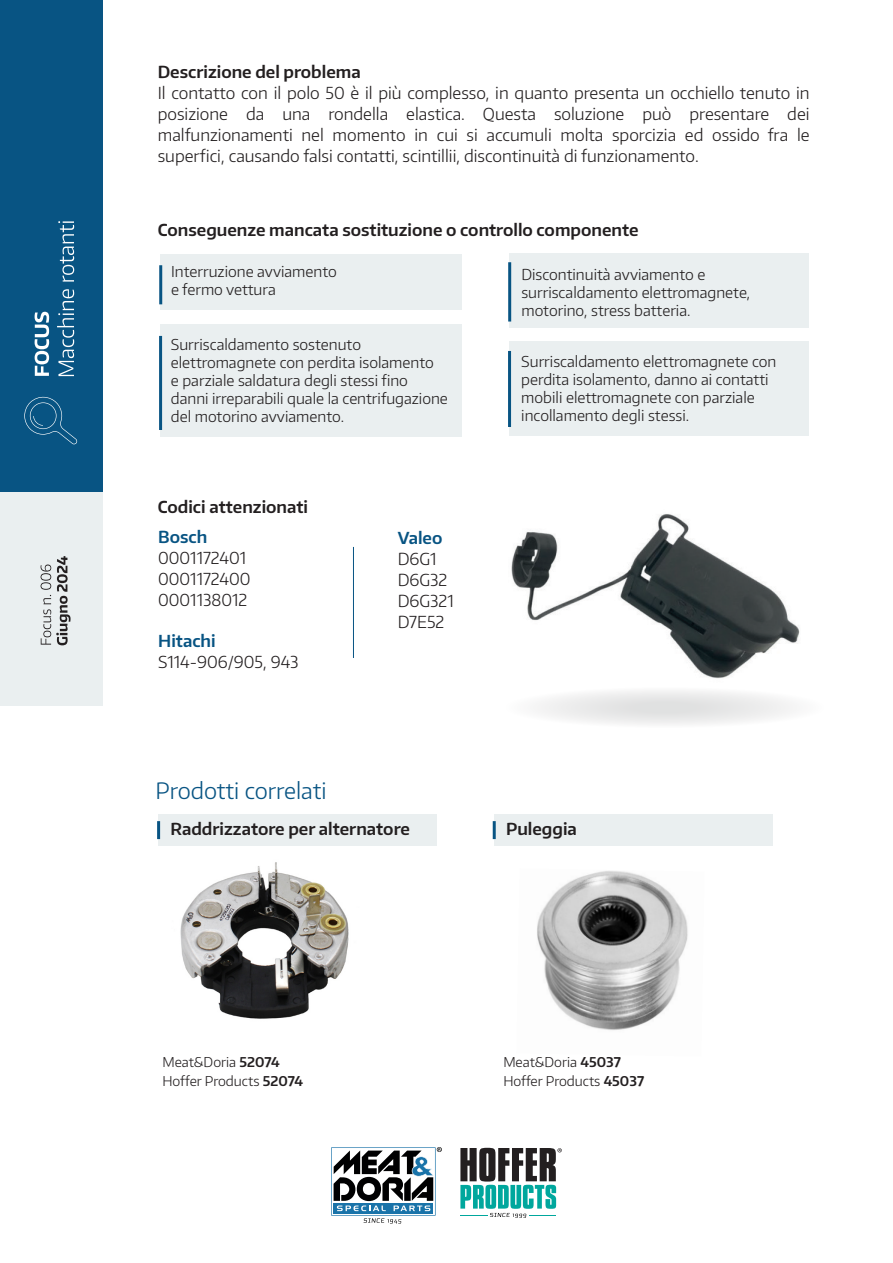
<style>
.page{position:relative;width:893px;height:1263px;background:#fff}
.page>*{position:absolute;margin:0;border:0;box-sizing:border-box;transform-origin:0 0}
.t1{font:300 22.5px "Encode Sans";color:#085483}
.t2{font:300 16.5px/21px "Encode Sans";color:#231f20}
.t3{font:600 16.5px "Encode Sans";color:#231f20}
.t4{font:600 16.5px "Encode Sans";color:#085483}
.t5{font:300 15px/18px "Encode Sans";color:#231f20}
.t6{font:300 13.5px/19.5px "Encode Sans";color:#231f20}
.s1{font-weight:600}
</style>
<div class="page">
<img style="left:537px;top:871px;width:151px;height:159px">
<div style="left:508px;top:687px;width:314px;height:41px;background:#f9fafa;border-radius:50%"></div>
<div style="left:533px;top:690px;width:265px;height:35px;background:#f3f3f3;border-radius:50%"></div>
<div style="left:550px;top:692px;width:231px;height:31px;background:#efefef;border-radius:50%"></div>
<div style="left:566px;top:694px;width:199px;height:27px;background:#ebecec;border-radius:50%"></div>
<div style="left:582px;top:696px;width:166px;height:23px;background:#e8e8e8;border-radius:50%"></div>
<div style="left:599px;top:699px;width:132px;height:18px;background:#e4e5e5;border-radius:50%"></div>
<div style="left:620px;top:701px;width:90px;height:13px;background:#e0e1e1;border-radius:50%"></div>
<svg style="left:331px;top:1147px;width:111px;height:76px"></svg>
<svg style="left:460px;top:1148px;width:102px;height:70px"></svg>
<div style="left:0;top:0;width:103px;height:492px;background:#085483"></div>
<div style="left:0;top:492px;width:103px;height:213px;background:#eaeff0"></div>
<svg style="left:24px;top:397px;width:54px;height:47px"></svg>
<svg style="left:35px;top:312px;width:14px;height:64px"></svg>
<svg style="left:57px;top:289px;width:17px;height:87px"></svg>
<svg style="left:58px;top:221px;width:16px;height:61px"></svg>
<div style="left:161px;top:254px;width:301px;height:56px;background:#eaeff0"></div>
<hr style="left:159px;top:265px;width:3px;height:39px;background:#085483">
<div style="left:510px;top:254px;width:299px;height:74px;background:#eaeff0"></div>
<hr style="left:508px;top:262px;width:3px;height:60px;background:#085483">
<div style="left:161px;top:324px;width:301px;height:112px;background:#eaeff0"></div>
<hr style="left:159px;top:336px;width:3px;height:94px;background:#085483">
<hr style="left:353px;top:547px;width:1px;height:111px;background:#085483">
<div style="left:509px;top:341px;width:300px;height:94px;background:#eaeff0"></div>
<hr style="left:508px;top:351px;width:3px;height:76px;background:#085483">
<svg style="left:41px;top:556px;width:30px;height:89px"></svg>
<img style="left:511px;top:514px;width:289px;height:165px">
<div style="left:159px;top:814px;width:278px;height:32px;background:#eaeff0"></div>
<hr style="left:157px;top:821px;width:3px;height:18px;background:#085483">
<div style="left:494px;top:814px;width:278px;height:32px;background:#eaeff0"></div>
<hr style="left:493px;top:821px;width:3px;height:18px;background:#085483">
<img style="left:180px;top:862px;width:169px;height:157px">
<p class="t3" style="left:158px;top:61px;width:204px">Descrizione del problema</p>
<p class="t2" style="left:158px;top:82px;width:653px;text-align:justify">Il contatto con il polo 50 è il più complesso, in quanto presenta un occhiello tenuto in posizione da una rondella elastica. Questa soluzione può presentare dei malfunzionamenti nel momento in cui si accumuli molta sporcizia ed ossido fra le superfici, causando falsi contatti, scintillii, discontinuità di funzionamento.</p>
<p class="t3" style="left:158px;top:219px;width:482px">Conseguenze mancata sostituzione o controllo componente</p>
<p class="t5" style="left:171px;top:262px;width:167px">Interruzione avviamento e fermo vettura</p>
<p class="t5" style="left:521px;top:265px;width:230px">Discontinuità avviamento e surriscaldamento elettromagnete, motorino, stress batteria.</p>
<p class="t5" style="left:171px;top:334px;width:279px">Surriscaldamento sostenuto elettromagnete con perdita isolamento<br>e parziale saldatura degli stessi fino danni irreparabili quale la centrifugazione del motorino avviamento.</p>
<p class="t5" style="left:521px;top:352px;width:257px">Surriscaldamento elettromagnete con perdita isolamento, danno ai contatti mobili elettromagnete con parziale incollamento degli stessi.</p>
<p class="t3" style="left:158px;top:496px;width:152px">Codici attenzionati</p>
<p class="t4" style="left:158px;top:526px;width:51px">Bosch</p>
<p class="t2" style="left:158px;top:547px;width:94px">0001172401<br>0001172400<br>0001138012</p>
<p class="t4" style="left:158px;top:630px;width:59px">Hitachi</p>
<p class="t2" style="left:158px;top:650px;width:142px">S114-906/905, 943</p>
<p class="t4" style="left:398px;top:527px;width:46px">Valeo</p>
<p class="t2" style="left:398px;top:548px;width:58px">D6G1<br>D6G32<br>D6G321<br>D7E52</p>
<h1 class="t1" style="left:156px;top:776px;width:172px">Prodotti correlati</h1>
<p class="t3" style="left:171px;top:818px;width:241px">Raddrizzatore per alternatore</p>
<p class="t3" style="left:506px;top:818px;width:72px">Puleggia</p>
<p class="t6" style="left:162px;top:1051px;width:142px">Meat&amp;Doria <span class="s1">52074<br></span>Hoffer Products <span class="s1">52074</span></p>
<p class="t6" style="left:503px;top:1051px;width:142px">Meat&amp;Doria <span class="s1">45037<br></span>Hoffer Products <span class="s1">45037</span></p>
</div>
